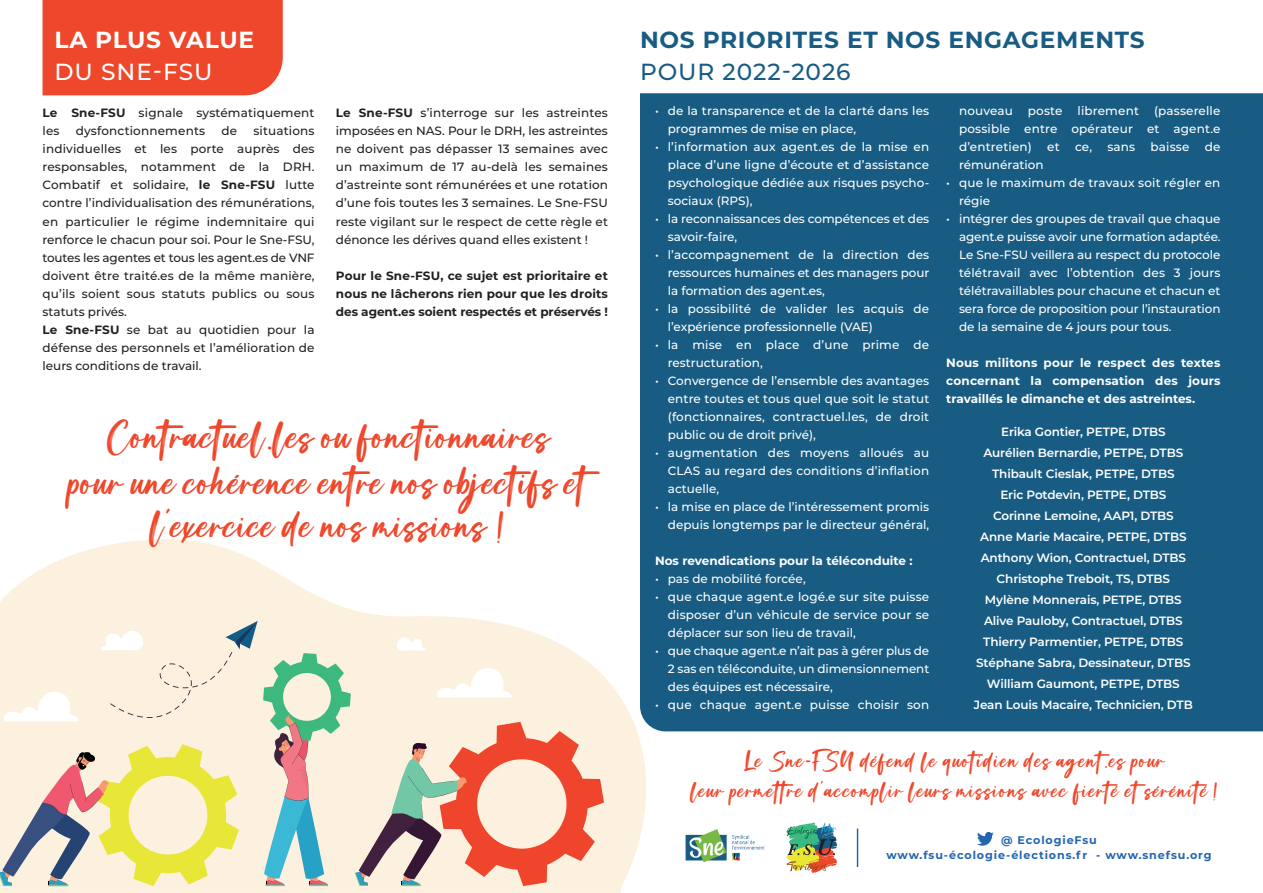
<style>
.page{position:relative;width:1263px;height:893px;background:#fff}
.page>*{position:absolute;margin:0;border:0;box-sizing:border-box;transform-origin:0 0}
.t1{font:34.5px/45.9px "Brush Signature";color:#ef472b;text-align:center}
.t2{font:700 23.25px "Montserrat";letter-spacing:.03em;color:#185c84}
.t3{font:500 23.25px "Montserrat";letter-spacing:.035em;color:#185c84}
.t4{font:700 23.25px "Montserrat";letter-spacing:.025em;color:#fff}
.t5{font:500 23.25px "Montserrat";letter-spacing:.04em;color:#fff}
.t6{font:19.5px/29.5px "Brush Signature";letter-spacing:.04em;color:#ef472b;text-align:center}
.t7{font:500 12px/18px "Montserrat";color:#fff;text-align:justify}
.t8{font:500 12px/18px "Montserrat";letter-spacing:.015em;color:#231f20}
.t9{font:600 12px/21px "Montserrat";letter-spacing:-.01em;color:#fff;text-align:center}
.t10{font:700 12px/18px "Montserrat";color:#fff;text-align:justify}
.t11{font:700 12px/18px "Montserrat";color:#231f20;text-align:justify}
.t12{font:700 11.1px/14.9px "Montserrat";letter-spacing:.08em;color:#2365b1;text-align:center}
.s1{font-weight:700}
</style>
<div class="page">
<div style="left:640px;top:93px;width:623px;height:638px;background:#185c84"></div>
<div style="left:43px;top:0;width:240px;height:95px;background:#ef472b"></div>
<svg style="left:0;top:524px;width:669px;height:350px"></svg>
<svg style="left:0;top:621px;width:627px;height:272px;background:#eadac3"></svg>
<hr style="left:857px;top:828px;width:1px;height:39px;background:#2365b1">
<img style="left:786px;top:823px;width:51px;height:50px">
<img style="left:685px;top:829px;width:80px;height:34px">
<svg style="left:977px;top:832px;width:17px;height:14px"></svg>
<h2 class="t4" style="left:54px;top:23px;width:201px">LA PLUS VALUE</h2>
<h2 class="t5" style="left:54px;top:56px;width:160px">DU SNE-FSU</h2>
<p class="t8" style="left:43px;top:104px;width:274px"><span class="s1">Le Sne-FSU</span> signale systématiquement les</p>
<p class="t8" style="left:43px;top:122px;width:274px;text-indent:211px">situations individuelles et les porte auprès des responsables, notamment de la DRH.<br>Combatif et solidaire, <span class="s1">le Sne-FSU</span> lutte contre l’individualisation des rémunérations, en particulier le régime indemnitaire qui renforce le chacun pour soi. Pour le Sne-FSU, toutes les agentes et tous les agent.es de VNF doivent être traité.es de la même manière, qu’ils soient sous statuts publics ou sous statuts privés.<br><span class="s1">Le Sne-FSU</span> se bat au quotidien pour la défense des personnels et l’amélioration de leurs conditions de travail.</p>
<p class="t8" style="left:76px;top:122px;width:131px">dysfonctionnements</p>
<p class="t8" style="left:221px;top:122px;width:17px">de</p>
<p class="t8" style="left:336px;top:104px;width:274px;text-align:justify"><span class="s1">Le Sne-FSU</span> s’interroge sur les astreintes imposées en NAS. Pour le DRH, les astreintes ne doivent pas dépasser 13 semaines avec un maximum de 17 au-delà les semaines d’astreinte sont rémunérées et une rotation d’une fois toutes les 3 semaines. Le Sne-FSU reste vigilant sur le respect de cette règle et dénonce les dérives quand elles existent !</p>
<p class="t11" style="left:336px;top:266px;width:274px">Pour le Sne-FSU, ce sujet est prioritaire et nous ne lâcherons rien pour que les droits des agent.es soient respectés et préservés !</p>
<h1 class="t1" style="left:69px;top:413px;width:538px">Contractuel.les ou fonctionnaires<br>pour une cohérence entre nos objectifs et</h1>
<h1 class="t1" style="left:151px;top:502px;width:355px">l’exercice de nos missions !</h1>
<h2 class="t2" style="left:640px;top:23px;width:506px">NOS PRIORITES ET NOS ENGAGEMENTS</h2>
<h2 class="t3" style="left:640px;top:56px;width:212px">POUR 2022-2026</h2>
<p class="t7" style="left:668px;top:101px;width:263px;text-indent:-13px">• de la transparence et de la clarté dans les programmes de mise en place,</p>
<p class="t7" style="left:668px;top:137px;width:263px;text-indent:-13px">• l’information aux agent.es de la mise en place d’une ligne d’écoute et d’assistance psychologique dédiée aux risques psycho&shy;sociaux (RPS),</p>
<p class="t7" style="left:668px;top:209px;width:263px;text-indent:-13px">• la reconnaissances des compétences et des savoir-faire,</p>
<p class="t7" style="left:668px;top:245px;width:263px;text-indent:-13px">• l’accompagnement de la direction des ressources humaines et des managers pour la formation des agent.es,</p>
<p class="t7" style="left:668px;top:299px;width:263px;text-indent:-13px">• la possibilité de valider les acquis de l’expérience professionnelle (VAE)</p>
<p class="t7" style="left:668px;top:335px;width:263px;text-indent:-13px">• la mise en place d’une prime de restructuration,</p>
<p class="t7" style="left:668px;top:371px;width:263px;text-indent:-13px">• Convergence de l’ensemble des avantages entre toutes et tous quel que soit le statut (fonctionnaires, contractuel.les, de droit public ou de droit privé),</p>
<p class="t7" style="left:668px;top:443px;width:263px;text-indent:-13px">• augmentation des moyens alloués au CLAS au regard des conditions d’inflation actuelle,</p>
<p class="t7" style="left:655px;top:497px;width:276px;text-align:right">• la mise en place de l’intéressement promis depuis longtemps par le directeur général,</p>
<p class="t10" style="left:655px;top:551px;width:259px">Nos revendications pour la téléconduite :</p>
<p class="t7" style="left:655px;top:569px;width:152px">• pas de mobilité forcée,</p>
<p class="t7" style="left:668px;top:587px;width:263px;text-indent:-13px">• que chaque agent.e logé.e sur site puisse disposer d’un véhicule de service pour se déplacer sur son lieu de travail,</p>
<p class="t7" style="left:668px;top:641px;width:263px;text-indent:-13px">• que chaque agent.e n’ait pas à gérer plus de 2 sas en téléconduite, un dimensionnement des équipes est nécessaire,</p>
<p class="t7" style="left:655px;top:695px;width:276px">• que chaque agent.e puisse choisir son</p>
<p class="t7" style="left:959px;top:101px;width:263px">nouveau poste librement (passerelle possible entre opérateur et agent.e d’entretien)</p>
<p class="t7" style="left:1047px;top:137px;width:14px">et</p>
<p class="t7" style="left:1075px;top:137px;width:19px">ce,</p>
<p class="t7" style="left:1107px;top:137px;width:29px">sans</p>
<p class="t7" style="left:1151px;top:137px;width:40px">baisse</p>
<p class="t7" style="left:1205px;top:137px;width:17px">de</p>
<p class="t7" style="left:959px;top:155px;width:86px">rémunération</p>
<p class="t7" style="left:959px;top:173px;width:263px;text-indent:-13px">• que le maximum de travaux soit régler en régie</p>
<p class="t7" style="left:959px;top:209px;width:263px;text-indent:-13px">• intégrer des groupes de travail que chaque agent.e puisse avoir une formation adaptée.<br>Le Sne-FSU veillera au respect du protocole télétravail avec l’obtention des 3 jours télétravaillables pour chacune et chacun et sera force de proposition pour l’instauration de la semaine de 4 jours pour tous.</p>
<p class="t10" style="left:946px;top:353px;width:276px">Nous militons pour le respect des textes concernant la compensation des jours travaillés le dimanche et des astreintes.</p>
<p class="t9" style="left:974px;top:421px;width:220px">Erika Gontier, PETPE, DTBS<br>Aurélien Bernardie, PETPE, DTBS<br>Thibault Cieslak, PETPE, DTBS<br>Eric Potdevin, PETPE, DTBS<br>Corinne Lemoine, AAP1, DTBS<br>Anne Marie Macaire, PETPE, DTBS<br>Anthony Wion, Contractuel, DTBS<br>Christophe Treboit, TS, DTBS<br>Mylène Monnerais, PETPE, DTBS<br>Alive Pauloby, Contractuel, DTBS<br>Thierry Parmentier, PETPE, DTBS<br>Stéphane Sabra, Dessinateur, DTBS<br>William Gaumont, PETPE, DTBS<br>Jean Louis Macaire, Technicien, DTB</p>
<h3 class="t6" style="left:691px;top:746px;width:528px">Le Sne-FSU défend le quotidien des agent.es pour<br>leur permettre d’accomplir leurs missions avec fierté etsérénité !</h3>
<p class="t12" style="left:886px;top:832px;width:327px">@ EcologieFsu<br>www.fsu-écologie-élections.fr - www.snefsu.org</p>
</div>
